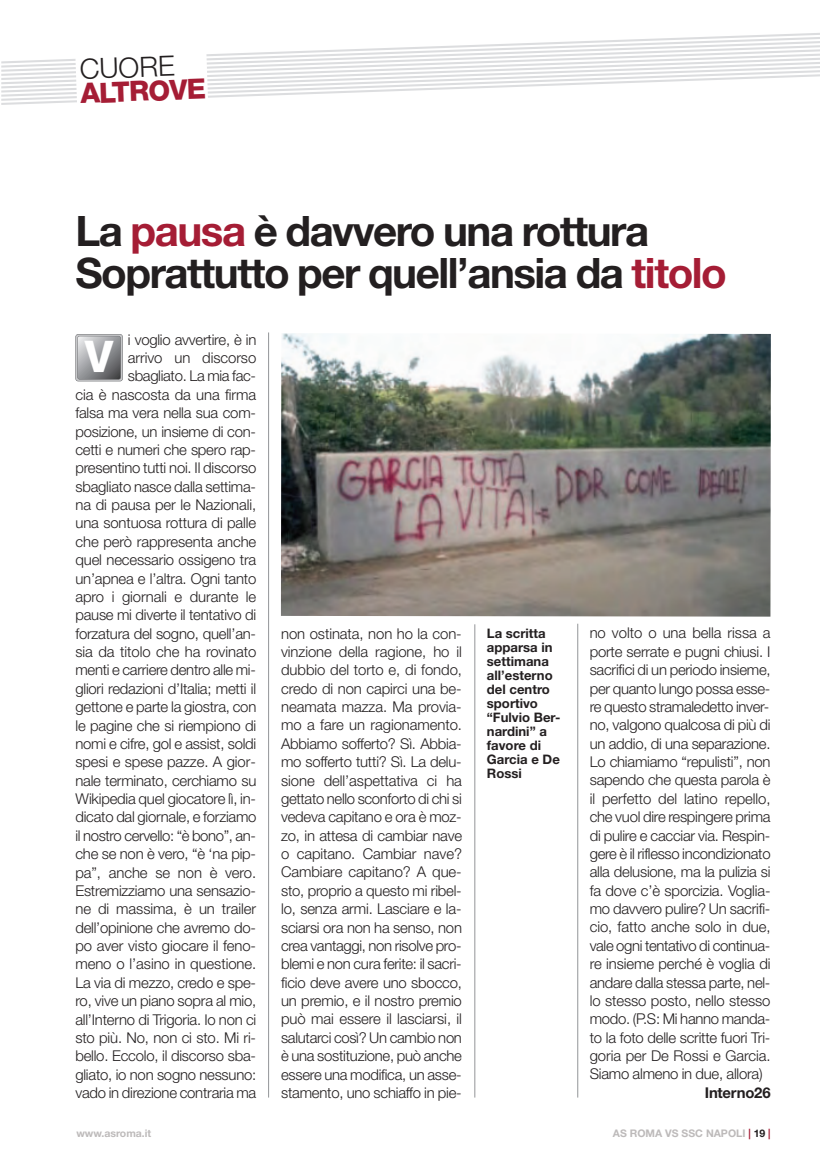
<style>
.page{position:relative;width:820px;height:1167px;background:#fff}
.page>*{position:absolute;margin:0;border:0;box-sizing:border-box;transform-origin:0 0}
.t1{font:800 43.75px "Helvetica Neue LT Pro";color:#fff}
.t2{font:700 42px/42px "Helvetica Neue LT Pro";letter-spacing:-.035em;color:#231f20}
.t3{font:800 28px "Helvetica Neue LT Pro";color:#a51d35}
.t4{font:300 28px "Helvetica Neue LT Pro";color:#231f20}
.t5{font:300 14.88px/18.4px "Helvetica Neue LT Pro";letter-spacing:-.015em;color:#231f20;text-align:justify}
.t6{font:700 14.88px "Helvetica Neue LT Pro";letter-spacing:-.015em;color:#231f20}
.t7{font:700 13.12px/14px "Helvetica Neue LT Pro";color:#231f20}
.t8{font:700 10.5px "Helvetica Neue LT Pro";color:#bdbaba}
.s1{color:#a51d35}
.s2{color:#231f20}
</style>
<div class="page">
<svg style="left:1px;top:33px;width:818px;height:72px"></svg>
<svg style="left:75px;top:52px;width:133px;height:53px"></svg>
<hr style="left:474px;top:624px;width:1px;height:473px;background:#939598">
<hr style="left:577px;top:624px;width:1px;height:473px;background:#939598">
<hr style="left:268px;top:332px;width:1px;height:765px;background:#939598">
<img style="left:281px;top:333px;width:489px;height:283px">
<div style="left:75px;top:334px;width:48px;height:47px;border:1px solid #6c6d70;border-radius:3px"></div>
<svg style="left:77px;top:336px;width:44px;height:43px;background:#96979a"></svg>
<div style="left:77px;top:336px;width:44px;height:44px;border:1px solid #6c6d70;border-radius:3px"></div>
<h3 class="t4" style="left:79px;top:59px;width:96px;rotate:-2deg">CUORE</h3>
<h3 class="t3" style="left:80px;top:83px;width:127px;rotate:-2deg">ALTROVE</h3>
<h2 class="t2" style="left:75px;top:214px;width:652px">La <span class="s1">pausa</span> è davvero una rottura<br>Soprattutto per quell’ansia da <span class="s1">titolo</span></h2>
<p class="t5" style="left:75px;top:331px;width:182px;text-align:right">i voglio avvertire, è in<br>arrivo un discorso sbagliato. La mia fac-<br>cia è nascosta da una firma falsa ma vera nella sua com&shy;posizione, un insieme di con&shy;cetti e numeri che spero rap&shy;presentino tutti noi. Il discorso sbagliato nasce dalla settima&shy;na di pausa per le Nazionali, una sontuosa rottura di palle che però rappresenta anche quel necessario ossigeno tra un’apnea e l’altra. Ogni tanto apro i giornali e durante le pause mi diverte il tentativo di forzatura del sogno, quell’an&shy;sia da titolo che ha rovinato menti e carriere dentro alle mi&shy;gliori redazioni d’Italia; metti il gettone e parte la giostra, con le pagine che si riempiono di nomi e cifre, gol e assist, soldi spesi e spese pazze. A gior&shy;nale terminato, cerchiamo su<br>Wikipedia quel giocatore lì, in&shy;dicato dal giornale, e forziamo il nostro cervello: “è bono”, an&shy;che se non è vero, “è ‘na pip&shy;pa”, anche se non è vero.<br>Estremizziamo una sensazio&shy;ne di massima, è un trailer dell’opinione che avremo do&shy;po aver visto giocare il feno&shy;meno o l’asino in questione.<br>La via di mezzo, credo e spe&shy;ro, vive un piano sopra al mio, all’Interno di Trigoria. Io non ci sto più. No, non ci sto. Mi ri&shy;bello. Eccolo, il discorso sba&shy;gliato, io non sogno nessuno: vado in direzione contraria ma</p>
<h1 class="t1" style="left:85px;top:341px;width:30px">V</h1>
<p class="t5" style="left:281px;top:625px;width:182px">non ostinata, non ho la con&shy;vinzione della ragione, ho il dubbio del torto e, di fondo, credo di non capirci una be&shy;neamata mazza. Ma provia&shy;mo a fare un ragionamento.<br>Abbiamo sofferto? Sì. Abbia&shy;mo sofferto tutti? Sì. La delu&shy;sione dell’aspettativa ci ha gettato nello sconforto di chi si vedeva capitano e ora è moz&shy;zo, in attesa di cambiar nave o capitano. Cambiar nave?<br>Cambiare capitano? A que&shy;sto, proprio a questo mi ribel&shy;lo, senza armi. Lasciare e la&shy;sciarsi ora non ha senso, non crea vantaggi, non risolve pro&shy;blemi e non cura ferite: il sacri&shy;ficio deve avere uno sbocco, un premio, e il nostro premio può mai essere il lasciarsi, il salutarci così? Un cambio non è una sostituzione, può anche essere una modifica, un asse&shy;stamento, uno schiaffo in pie-</p>
<p class="t5" style="left:589px;top:625px;width:182px">no volto o una bella rissa a porte serrate e pugni chiusi. I sacrifici di un periodo insieme, per quanto lungo possa esse&shy;re questo stramaledetto inver&shy;no, valgono qualcosa di più di un addio, di una separazione.<br>Lo chiamiamo “repulisti”, non sapendo che questa parola è il perfetto del latino repello, che vuol dire respingere prima di pulire e cacciar via. Respin&shy;gere è il riflesso incondizionato alla delusione, ma la pulizia si fa dove c’è sporcizia. Voglia&shy;mo davvero pulire? Un sacrifi&shy;cio, fatto anche solo in due, vale ogni tentativo di continua&shy;re insieme perché è voglia di andare dalla stessa parte, nel&shy;lo stesso posto, nello stesso modo. (P.S: Mi hanno manda&shy;to la foto delle scritte fuori Tri&shy;goria per De Rossi e Garcia.<br>Siamo almeno in due, allora)</p>
<p class="t7" style="left:486px;top:627px;width:75px">La scritta apparsa in settimana all’esterno del centro sportivo “Fulvio Ber&shy;nardini” a favore di<br>Garcia e De<br>Rossi</p>
<p class="t6" style="left:704px;top:1087px;width:67px">Interno26</p>
<p class="t8" style="left:76px;top:1129px;width:76px">www.asroma.it</p>
<p class="t8" style="left:612px;top:1130px;width:159px">AS ROMA VS SSC NAPOLI <span class="s1">|</span> <span class="s2">19</span> <span class="s1">|</span></p>
</div>
